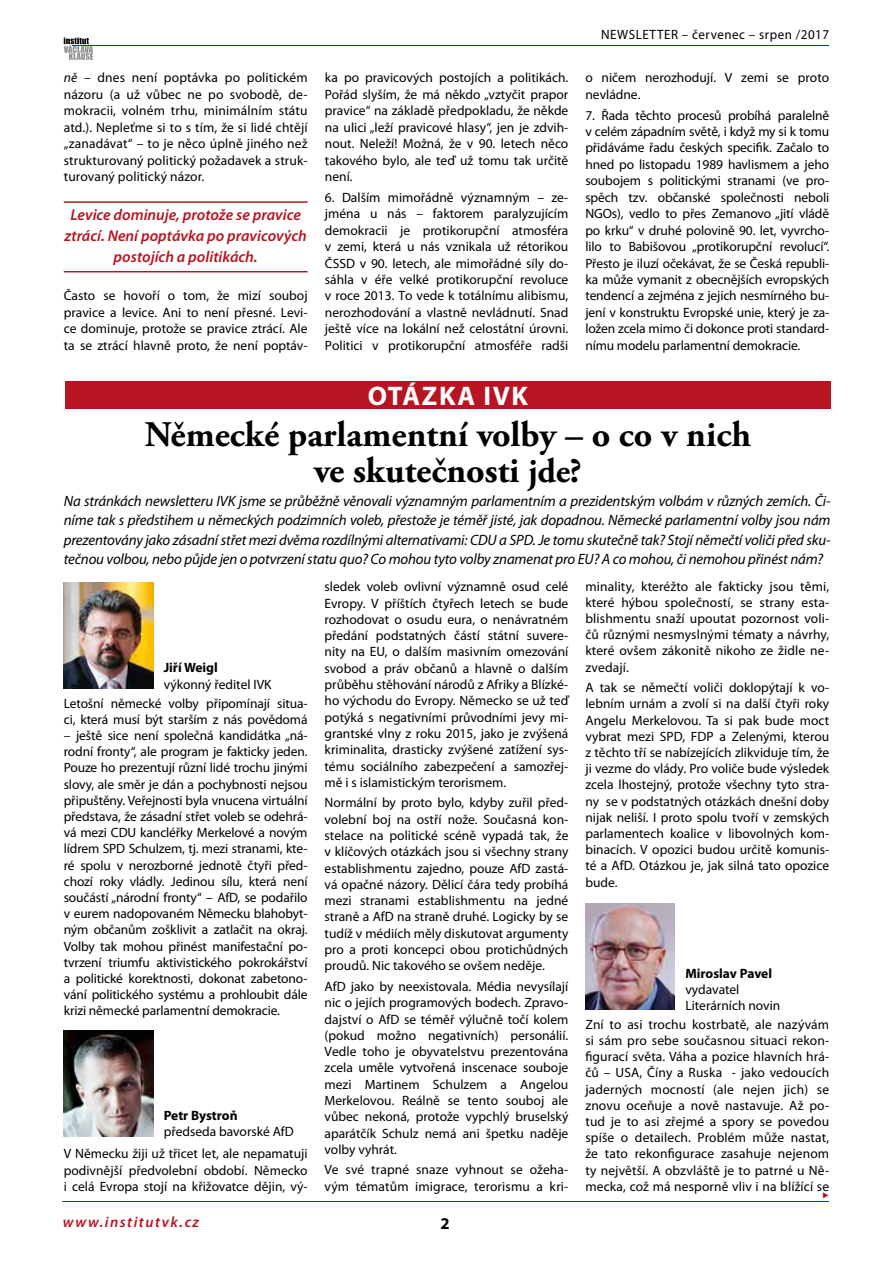
<style>
.page{position:relative;width:893px;height:1263px;background:#fff}
.page>*{position:absolute;margin:0;border:0;box-sizing:border-box;transform-origin:0 0}
.t1{font:700 36px/36px "Adobe Garamond Pro";color:#000;text-align:center}
.t2{font:700 27px "Myriad Pro";letter-spacing:.06em;color:#fff}
.t3{font:700 16.5px "Myriad Pro";color:#000}
.t4{font:italic 600 15.75px/21.3px "Myriad Pro";color:#b61521;text-align:center}
.t5{font:italic 15px/19.5px "Myriad Pro";letter-spacing:-.01em;color:#000;text-align:justify}
.t6{font:italic 600 15px "Myriad Pro";letter-spacing:.1em;color:#b61521}
.t7{font:13.5px/16.2px "Myriad Pro";color:#000;text-align:justify}
.t8{font:700 13.5px "Myriad Pro";color:#000}
.t9{font:13.5px "Myriad Pro";letter-spacing:.04em;color:#000}
.s1{font-style:italic}
.s2{font-size:34.5px}
</style>
<div class="page">
<svg style="left:64px;top:37px;width:29px;height:23px"></svg>
<hr style="left:72px;top:45px;width:242px;height:1px;background:#004799">
<hr style="left:149px;top:45px;width:679px;height:1px;background:#004799">
<hr style="left:63px;top:1201px;width:765px;height:1px;background:#004799">
<hr style="left:64px;top:201px;width:244px;height:2px;background:#b61521">
<hr style="left:64px;top:271px;width:244px;height:1px;background:#b61521">
<div style="left:65px;top:381px;width:766px;height:28px;background:#b61521"></div>
<img style="left:64px;top:1030px;width:89px;height:106px">
<img style="left:64px;top:583px;width:89px;height:106px">
<img style="left:585px;top:904px;width:90px;height:106px">
<p class="t7" style="left:64px;top:70px;width:245px"><span class="s1">ně</span> – dnes není poptávka po politickém názoru (a už vůbec ne po svobodě, de&shy;mokracii, volném trhu, minimálním státu atd.). Nepleťme si to s tím, že si lidé chtějí „zanadávat“ – to je něco úplně jiného než strukturovaný politický požadavek a struk&shy;turovaný politický názor.</p>
<p class="t4" style="left:65px;top:204px;width:244px">Levice dominuje, protože se pravice ztrácí. Není poptávka po pravicových postojích a politikách.</p>
<p class="t7" style="left:64px;top:288px;width:245px">Často se hovoří o tom, že mizí souboj pravice a levice. Ani to není přesné. Levi&shy;ce dominuje, protože se pravice ztrácí. Ale ta se ztrácí hlavně proto, že není poptáv-</p>
<p class="t7" style="left:325px;top:70px;width:245px">ka po pravicových postojích a politikách.<br>Pořád slyším, že má někdo „vztyčit prapor pravice“ na základě předpokladu, že někde na ulici „leží pravicové hlasy“, jen je zdvih&shy;nout. Neleží! Možná, že v 90. letech něco takového bylo, ale teď už tomu tak určitě není.</p>
<p class="t7" style="left:325px;top:189px;width:245px">6. Dalším mimořádně významným – ze&shy;jména u nás – faktorem paralyzujícím demokracii je protikorupční atmosféra v zemi, která u nás vznikala už rétorikou ČSSD v 90. letech, ale mimořádné síly do&shy;sáhla v éře velké protikorupční revoluce v roce 2013. To vede k totálnímu alibismu, nerozhodování a vlastně nevládnutí. Snad ještě více na lokální než celostátní úrovni.<br>Politici v protikorupční atmosféře radši</p>
<p class="t9" style="left:601px;top:27px;width:230px">NEWSLETTER – červenec – srpen /2017</p>
<p class="t7" style="left:585px;top:70px;width:245px">o ničem nerozhodují. V zemi se proto nevládne.</p>
<p class="t7" style="left:585px;top:107px;width:245px">7. Řada těchto procesů probíhá paralelně v celém západním světě, i když my si k tomu přidáváme řadu českých specifik. Začalo to hned po listopadu 1989 havlismem a jeho soubojem s politickými stranami (ve pro&shy;spěch tzv. občanské společnosti neboli NGOs), vedlo to přes Zemanovo „jití vládě po krku“ v druhé polovině 90. let, vyvrcho&shy;lilo to Babišovou „protikorupční revolucí“.<br>Přesto je iluzí očekávat, že se Česká republi&shy;ka může vymanit z obecnějších evropských tendencí a zejména z jejich nesmírného bu&shy;jení v konstruktu Evropské unie, který je za&shy;ložen zcela mimo či dokonce proti standard&shy;nímu modelu parlamentní demokracie.</p>
<h2 class="t2" style="left:368px;top:380px;width:162px">OTÁZKA IVK</h2>
<h1 class="t1" style="left:145px;top:417px;width:608px">Německé parlamentní volby – o co v nich ve skutečnosti <span class="s2">jde</span>?</h1>
<p class="t5" style="left:64px;top:491px;width:768px">Na stránkách newsletteru IVK jsme se průběžně věnovali významným parlamentním a prezidentským volbám v různých zemích. Či&shy;níme tak s předstihem u německých podzimních voleb, přestože je téměř jisté, jak dopadnou. Německé parlamentní volby jsou nám prezentovány jako zásadní střet mezi dvěma rozdílnými alternativami: CDU a SPD. Je tomu skutečně tak? Stojí němečtí voliči před sku&shy;tečnou volbou, nebo půjde jen o potvrzení statu quo? Co mohou tyto volby znamenat pro EU? A co mohou, či nemohou přinést nám?</p>
<p class="t8" style="left:164px;top:659px;width:56px">Jiří Weigl</p>
<p class="t7" style="left:164px;top:676px;width:109px">výkonný ředitel IVK</p>
<p class="t7" style="left:64px;top:695px;width:245px">Letošní německé volby připomínají situa&shy;ci, která musí být starším z nás povědomá</p>
<p class="t7" style="left:64px;top:727px;width:245px">– ještě sice není společná kandidátka „ná&shy;rodní fronty“, ale program je fakticky jeden.<br>Pouze ho prezentují různí lidé trochu jinými slovy, ale směr je dán a pochybnosti nejsou připuštěny. Veřejnosti byla vnucena virtuální představa, že zásadní střet voleb se odehrá&shy;vá mezi CDU kancléřky Merkelové a novým lídrem SPD Schulzem, tj. mezi stranami, kte&shy;ré spolu v nerozborné jednotě čtyři před&shy;chozí roky vládly. Jedinou sílu, která není součástí „národní fronty“ – AfD, se podařilo v eurem nadopovaném Německu blahobyt&shy;ným občanům zošklivit a zatlačit na okraj.<br>Volby tak mohou přinést manifestační po&shy;tvrzení triumfu aktivistického pokrokářství a politické korektnosti, dokonat zabetono&shy;vání politického systému a prohloubit dále krizi německé parlamentní demokracie.</p>
<p class="t8" style="left:164px;top:1108px;width:75px">Petr Bystroň</p>
<p class="t7" style="left:164px;top:1124px;width:132px">předseda bavorské AfD</p>
<p class="t7" style="left:64px;top:1146px;width:245px">V Německu žiji už třicet let, ale nepamatuji podivnější předvolební období. Německo i celá Evropa stojí na křižovatce dějin, vý-</p>
<p class="t7" style="left:325px;top:579px;width:245px">sledek voleb ovlivní významně osud celé Evropy. V příštích čtyřech letech se bude rozhodovat o osudu eura, o nenávratném předání podstatných částí státní suvere&shy;nity na EU, o dalším masivním omezování svobod a práv občanů a hlavně o dalším průběhu stěhování národů z Afriky a Blízké&shy;ho východu do Evropy. Německo se už teď potýká s negativními průvodními jevy mi&shy;grantské vlny z roku 2015, jako je zvýšená kriminalita, drasticky zvýšené zatížení sys&shy;tému sociálního zabezpečení a samozřej&shy;mě i s islamistickým terorismem.</p>
<p class="t7" style="left:325px;top:795px;width:245px">Normální by proto bylo, kdyby zuřil před&shy;volební boj na ostří nože. Současná kon&shy;stelace na politické scéně vypadá tak, že v klíčových otázkách jsou si všechny strany establishmentu zajedno, pouze AfD zastá&shy;vá opačné názory. Dělicí čára tedy probíhá mezi stranami establishmentu na jedné straně a AfD na straně druhé. Logicky by se tudíž v médiích měly diskutovat argumenty pro a proti koncepci obou protichůdných proudů. Nic takového se ovšem neděje.</p>
<p class="t7" style="left:325px;top:978px;width:245px">AfD jako by neexistovala. Média nevysílají nic o jejích programových bodech. Zpravo&shy;dajství o AfD se téměř výlučně točí kolem (pokud možno negativních) personálií.<br>Vedle toho je obyvatelstvu prezentována zcela uměle vytvořená inscenace souboje mezi Martinem Schulzem a Angelou Merkelovou. Reálně se tento souboj ale vůbec nekoná, protože vypchlý bruselský aparátčík Schulz nemá ani špetku naděje volby vyhrát.</p>
<p class="t7" style="left:325px;top:1162px;width:245px">Ve své trapné snaze vyhnout se ožeha&shy;vým tématům imigrace, terorismu a kri-</p>
<p class="t6" style="left:63px;top:1213px;width:138px">www.institutvk.cz</p>
<p class="t3" style="left:440px;top:1214px;width:11px">2</p>
<p class="t7" style="left:585px;top:578px;width:245px">minality, kteréžto ale fakticky jsou těmi, které hýbou společností, se strany esta&shy;blishmentu snaží upoutat pozornost voli&shy;čů různými nesmyslnými tématy a návrhy, které ovšem zákonitě nikoho ze židle ne&shy;zvedají.</p>
<p class="t7" style="left:585px;top:680px;width:245px">A tak se němečtí voliči doklopýtají k vo&shy;lebním urnám a zvolí si na další čtyři roky Angelu Merkelovou. Ta si pak bude moct vybrat mezi SPD, FDP a Zelenými, kterou z těchto tří se nabízejících zlikviduje tím, že ji vezme do vlády. Pro voliče bude výsledek zcela lhostejný, protože všechny tyto stra&shy;ny se v podstatných otázkách dnešní doby nijak neliší. I proto spolu tvoří v zemských parlamentech koalice v libovolných kom&shy;binacích. V opozici budou určitě komunis&shy;té a AfD. Otázkou je, jak silná tato opozice bude.</p>
<p class="t8" style="left:685px;top:965px;width:88px">Miroslav Pavel</p>
<p class="t7" style="left:685px;top:981px;width:97px">vydavatel<br>Literárních novin</p>
<p class="t7" style="left:585px;top:1016px;width:245px">Zní to asi trochu kostrbatě, ale nazývám si sám pro sebe současnou situaci rekon&shy;figurací světa. Váha a pozice hlavních hrá&shy;čů – USA, Číny a Ruska - jako vedoucích jaderných mocností (ale nejen jich) se znovu oceňuje a nově nastavuje. Až po&shy;tud je to asi zřejmé a spory se povedou spíše o detailech. Problém může nastat, že tato rekonfigurace zasahuje nejenom ty největší. A obzvláště je to patrné u Ně&shy;mecka, což má nesporně vliv i na blížící se</p>
</div>
